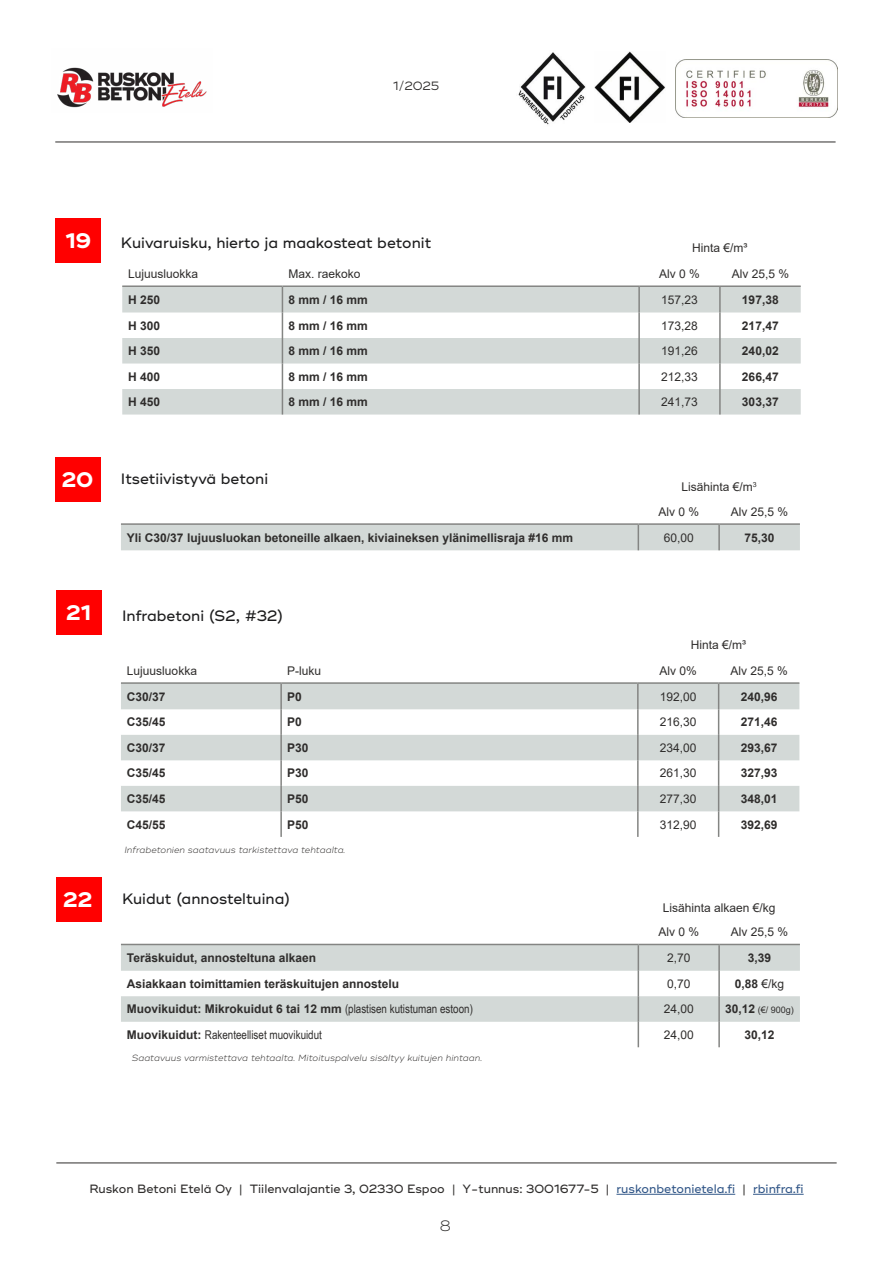
<style>
.page{position:relative;width:893px;height:1263px;background:#fff}
.page>*{position:absolute;margin:0;border:0;box-sizing:border-box;transform-origin:0 0}
.t1{font:700 21px "Ridley Grotesk";color:#fff}
.t2{font:500 15px "Ridley Grotesk";color:#1c1c1d}
.t3{font:300 15px "Ridley Grotesk";color:#2f2d2c}
.t4{font:700 12px "Arial";color:#2f2d2c}
.t5{font:12px/24.5px "Arial";color:#2f2d2c}
.t6{font:500 12px "Ridley Grotesk";color:#2f2d2c}
.t7{font:12px "Arial Narrow";color:#2f2d2c}
.t8{font:12px "Ridley Grotesk";color:#2f2d2c}
.t9{font:italic 300 9px "Ridley Grotesk";color:#2f2d2c}
.t10{font:9px "Arial";color:#2f2d2c}
.s1{font-weight:400}
.s2{font-family:"Arial Narrow";font-weight:400}
.s3{font-weight:700;font-size:12px}
.s4{font-family:"Arial";font-weight:700}
.s5{color:#325788}
</style>
<div class="page">
<hr style="left:55px;top:142px;width:781px;height:1px;background:#2f2d2c">
<img style="left:518px;top:52px;width:68px;height:73px">
<img style="left:594px;top:52px;width:71px;height:71px">
<hr style="left:616px;top:1194px;width:119px;height:1px;background:#325788">
<hr style="left:753px;top:1194px;width:51px;height:1px;background:#325788">
<hr style="left:56px;top:1162px;width:781px;height:1px;background:#2f2d2c">
<img style="left:676px;top:60px;width:162px;height:58px">
<img style="left:57px;top:67px;width:150px;height:41px">
<div style="left:55px;top:218px;width:46px;height:45px;background:#f00"></div>
<svg style="left:122px;top:287px;width:679px;height:128px;fill:#d3d9d7"></svg>
<hr style="left:638px;top:287px;width:2px;height:25px;background:#848583">
<hr style="left:719px;top:287px;width:2px;height:25px;background:#848583">
<hr style="left:638px;top:312px;width:2px;height:26px;background:#848583">
<hr style="left:719px;top:312px;width:2px;height:26px;background:#848583">
<hr style="left:638px;top:338px;width:2px;height:25px;background:#848583">
<hr style="left:719px;top:338px;width:2px;height:25px;background:#848583">
<hr style="left:638px;top:363px;width:2px;height:26px;background:#848583">
<hr style="left:719px;top:363px;width:2px;height:26px;background:#848583">
<svg style="left:282px;top:287px;width:1px;height:128px"></svg>
<hr style="left:638px;top:389px;width:2px;height:26px;background:#848583">
<hr style="left:719px;top:389px;width:2px;height:26px;background:#848583">
<hr style="left:122px;top:285px;width:160px;height:2px;background:#848583">
<hr style="left:282px;top:285px;width:357px;height:2px;background:#848583">
<hr style="left:639px;top:285px;width:81px;height:2px;background:#848583">
<hr style="left:720px;top:285px;width:81px;height:2px;background:#848583">
<div style="left:55px;top:457px;width:46px;height:44px;background:#f00"></div>
<hr style="left:121px;top:523px;width:517px;height:2px;background:#848583">
<hr style="left:638px;top:523px;width:81px;height:2px;background:#848583">
<hr style="left:719px;top:523px;width:81px;height:2px;background:#848583">
<div style="left:121px;top:524px;width:679px;height:26px;background:#d3d9d7"></div>
<hr style="left:718px;top:525px;width:2px;height:25px;background:#848583">
<div style="left:56px;top:590px;width:46px;height:45px;background:#f00"></div>
<svg style="left:121px;top:684px;width:678px;height:127px;fill:#d3d9d7"></svg>
<hr style="left:280px;top:684px;width:2px;height:25px;background:#848583">
<hr style="left:637px;top:684px;width:2px;height:25px;background:#848583">
<hr style="left:280px;top:709px;width:2px;height:26px;background:#848583">
<hr style="left:637px;top:709px;width:2px;height:26px;background:#848583">
<hr style="left:280px;top:735px;width:2px;height:25px;background:#848583">
<hr style="left:637px;top:735px;width:2px;height:25px;background:#848583">
<hr style="left:280px;top:760px;width:2px;height:26px;background:#848583">
<hr style="left:637px;top:760px;width:2px;height:26px;background:#848583">
<hr style="left:280px;top:786px;width:2px;height:25px;background:#848583">
<hr style="left:637px;top:786px;width:2px;height:25px;background:#848583">
<hr style="left:280px;top:811px;width:2px;height:26px;background:#848583">
<hr style="left:637px;top:811px;width:2px;height:26px;background:#848583">
<svg style="left:718px;top:684px;width:1px;height:153px"></svg>
<hr style="left:121px;top:682px;width:160px;height:2px;background:#848583">
<hr style="left:281px;top:682px;width:357px;height:2px;background:#848583">
<hr style="left:638px;top:682px;width:81px;height:2px;background:#848583">
<hr style="left:719px;top:682px;width:80px;height:2px;background:#848583">
<div style="left:56px;top:877px;width:46px;height:45px;background:#f00"></div>
<svg style="left:121px;top:945px;width:679px;height:77px;fill:#d3d9d7"></svg>
<hr style="left:121px;top:944px;width:517px;height:1px;background:#848583">
<hr style="left:638px;top:944px;width:81px;height:1px;background:#848583">
<hr style="left:719px;top:944px;width:81px;height:1px;background:#848583">
<hr style="left:718px;top:945px;width:2px;height:26px;background:#848583">
<hr style="left:718px;top:971px;width:2px;height:25px;background:#848583">
<hr style="left:718px;top:996px;width:2px;height:26px;background:#848583">
<svg style="left:638px;top:945px;width:1px;height:102px"></svg>
<hr style="left:718px;top:1022px;width:2px;height:25px;background:#848583">
<p class="t8" style="left:393px;top:79px;width:48px">1/2025</p>
<h1 class="t1" style="left:66px;top:228px;width:27px">19</h1>
<p class="t2" style="left:121px;top:234px;width:312px">Kuivaruisku, hierto ja maakosteat betonit</p>
<p class="t5" style="left:692px;top:236px;width:57px">Hinta €/m³</p>
<p class="t5" style="left:128px;top:261px;width:72px">Lujuusluokka</p>
<p class="t5" style="left:288px;top:261px;width:74px">Max. raekoko</p>
<p class="t5" style="left:659px;top:261px;width:42px">Alv 0 %</p>
<p class="t5" style="left:732px;top:261px;width:59px">Alv 25,5 %</p>
<p class="t4" style="left:128px;top:291px;width:34px">H 250</p>
<p class="t4" style="left:288px;top:291px;width:81px">8 mm / 16 mm</p>
<p class="t5" style="left:661px;top:288px;width:38px">157,23</p>
<p class="t4" style="left:742px;top:291px;width:38px">197,38</p>
<p class="t4" style="left:128px;top:317px;width:34px">H 300</p>
<p class="t4" style="left:288px;top:317px;width:81px">8 mm / 16 mm</p>
<p class="t5" style="left:661px;top:313px;width:38px">173,28</p>
<p class="t4" style="left:742px;top:317px;width:38px">217,47</p>
<p class="t4" style="left:128px;top:342px;width:34px">H 350</p>
<p class="t4" style="left:288px;top:342px;width:81px">8 mm / 16 mm</p>
<p class="t5" style="left:661px;top:339px;width:38px">191,26</p>
<p class="t4" style="left:742px;top:342px;width:38px">240,02</p>
<p class="t4" style="left:128px;top:368px;width:34px">H 400</p>
<p class="t4" style="left:288px;top:368px;width:81px">8 mm / 16 mm</p>
<p class="t5" style="left:661px;top:364px;width:38px">212,33</p>
<p class="t4" style="left:742px;top:368px;width:38px">266,47</p>
<p class="t4" style="left:128px;top:393px;width:34px">H 450</p>
<p class="t4" style="left:288px;top:393px;width:81px">8 mm / 16 mm</p>
<p class="t5" style="left:661px;top:390px;width:38px">241,73</p>
<p class="t4" style="left:742px;top:393px;width:38px">303,37</p>
<h1 class="t1" style="left:61px;top:467px;width:34px">20</h1>
<p class="t2" style="left:121px;top:470px;width:149px">Itsetiivistyvä betoni</p>
<p class="t5" style="left:658px;top:475px;width:100px;text-indent:23px">Lisähinta €/m<sup>3<br></sup>Alv 0 %</p>
<p class="t5" style="left:731px;top:499px;width:59px">Alv 25,5 %</p>
<p class="t4" style="left:127px;top:529px;width:448px">Yli C30/37 lujuusluokan betoneille alkaen, kiviaineksen ylänimellisraja #16 mm</p>
<p class="t5" style="left:664px;top:525px;width:32px">60,00</p>
<p class="t4" style="left:744px;top:529px;width:32px">75,30</p>
<h1 class="t1" style="left:66px;top:600px;width:27px">21</h1>
<p class="t2" style="left:122px;top:606px;width:163px">Infrabetoni (S2, #32)</p>
<p class="t5" style="left:691px;top:633px;width:57px">Hinta €/m³</p>
<p class="t5" style="left:127px;top:658px;width:72px">Lujuusluokka</p>
<p class="t5" style="left:287px;top:658px;width:36px">P-luku</p>
<p class="t5" style="left:660px;top:658px;width:39px">Alv 0%</p>
<p class="t5" style="left:730px;top:658px;width:59px">Alv 25,5 %</p>
<p class="t4" style="left:127px;top:688px;width:40px">C30/37</p>
<p class="t4" style="left:287px;top:688px;width:16px">P0</p>
<p class="t5" style="left:660px;top:684px;width:38px">192,00</p>
<p class="t4" style="left:741px;top:688px;width:38px">240,96</p>
<p class="t4" style="left:127px;top:714px;width:40px">C35/45</p>
<p class="t4" style="left:287px;top:714px;width:16px">P0</p>
<p class="t5" style="left:660px;top:710px;width:38px">216,30</p>
<p class="t4" style="left:741px;top:714px;width:38px">271,46</p>
<p class="t4" style="left:127px;top:739px;width:40px">C30/37</p>
<p class="t4" style="left:287px;top:739px;width:23px">P30</p>
<p class="t5" style="left:660px;top:735px;width:38px">234,00</p>
<p class="t4" style="left:741px;top:739px;width:38px">293,67</p>
<p class="t4" style="left:127px;top:765px;width:40px">C35/45</p>
<p class="t4" style="left:287px;top:765px;width:23px">P30</p>
<p class="t5" style="left:660px;top:761px;width:38px">261,30</p>
<p class="t4" style="left:741px;top:765px;width:38px">327,93</p>
<p class="t4" style="left:127px;top:790px;width:40px">C35/45</p>
<p class="t4" style="left:287px;top:790px;width:23px">P50</p>
<p class="t5" style="left:660px;top:786px;width:38px">277,30</p>
<p class="t4" style="left:741px;top:790px;width:38px">348,01</p>
<p class="t4" style="left:127px;top:816px;width:40px">C45/55</p>
<p class="t4" style="left:287px;top:816px;width:23px">P50</p>
<p class="t5" style="left:660px;top:812px;width:38px">312,90</p>
<p class="t4" style="left:741px;top:816px;width:38px">392,69</p>
<p class="t9" style="left:124px;top:845px;width:223px">Infrabetonien saatavuus tarkistettava tehtaalta.</p>
<h1 class="t1" style="left:63px;top:887px;width:31px">22</h1>
<p class="t2" style="left:122px;top:890px;width:170px">Kuidut (annosteltuina)</p>
<p class="t5" style="left:658px;top:895px;width:119px;text-indent:4px">Lisähinta alkaen €/kg<br>Alv 0 %</p>
<p class="t5" style="left:731px;top:920px;width:59px">Alv 25,5 %</p>
<p class="t4" style="left:127px;top:950px;width:191px">Teräskuidut, annosteltuna alkaen</p>
<p class="t5" style="left:667px;top:946px;width:25px">2,70</p>
<p class="t4" style="left:748px;top:950px;width:25px">3,39</p>
<p class="t4" style="left:127px;top:975px;width:274px">Asiakkaan toimittamien teräskuitujen annostelu</p>
<p class="t5" style="left:667px;top:971px;width:25px">0,70</p>
<p class="t4" style="left:735px;top:975px;width:51px">0,88 <span class="s1">€/kg</span></p>
<p class="t4" style="left:127px;top:1001px;width:347px">Muovikuidut: Mikrokuidut 6 tai 12 mm <span class="s2">(plastisen kutistuman estoon)</span></p>
<p class="t5" style="left:664px;top:997px;width:32px">24,00</p>
<p class="t10" style="left:725px;top:1004px;width:70px"><span class="s3">30,12</span> (€/ 900g)</p>
<p class="t7" style="left:127px;top:1026px;width:197px"><span class="s4">Muovikuidut:</span> Rakenteelliset muovikuidut</p>
<p class="t5" style="left:664px;top:1022px;width:32px">24,00</p>
<p class="t4" style="left:744px;top:1026px;width:32px">30,12</p>
<p class="t9" style="left:132px;top:1052px;width:352px">Saatavuus varmistettava tehtaalta. Mitoituspalvelu sisältyy kuitujen hintaan.</p>
<p class="t6" style="left:89px;top:1182px;width:716px">Ruskon Betoni Etelä Oy | Tiilenvalajantie 3, 02330 Espoo | Y-tunnus: 3001677-5 | <span class="s5">ruskonbetonietela.fi</span> | <span class="s5">rbinfra.fi</span></p>
<p class="t3" style="left:440px;top:1217px;width:13px">8</p>
</div>
